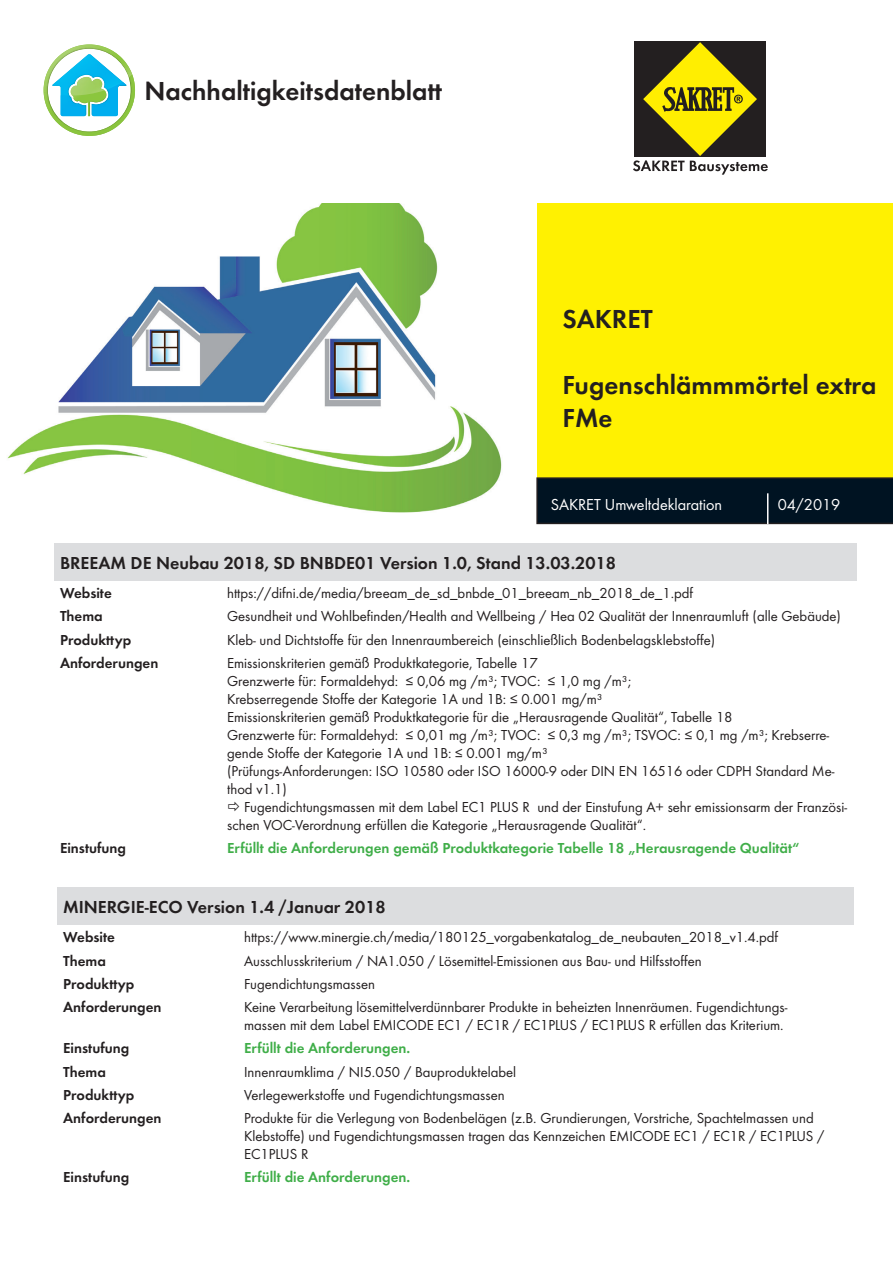
<style>
.page{position:relative;width:893px;height:1263px;background:#fff}
.page>*{position:absolute;margin:0;border:0;box-sizing:border-box;transform-origin:0 0}
.t1{font:27px/32.4px "Futura Dem";color:#231f20}
.t2{font:18px "Futura Dem";color:#231f20}
.t3{font:16.5px "Futura Boo";color:#fff}
.t4{font:15px/18px "Futura Boo";color:#231f20}
.t5{font:15px "Futura Dem";color:#231f20}
.t6{font:15px "Futura Dem";color:#40ae49}
</style>
<div class="page">
<img style="left:7px;top:203px;width:495px;height:310px">
<svg style="left:44px;top:74px;width:91px;height:62px"></svg>
<img style="left:61px;top:96px;width:65px;height:20px">
<img style="left:72px;top:96px;width:34px;height:20px">
<img style="left:44px;top:44px;width:88px;height:49px">
<img style="left:52px;top:54px;width:71px;height:42px">
<img style="left:71px;top:77px;width:34px;height:19px">
<svg style="left:633px;top:42px;width:135px;height:133px;background:#807832"></svg>
<div style="left:537px;top:203px;width:356px;height:274px;background:#fff101"></div>
<svg style="left:536px;top:477px;width:357px;height:47px;background:#051622"></svg>
<hr style="left:767px;top:493px;width:1px;height:31px;background:#fff">
<div style="left:57px;top:888px;width:796px;height:37px;background:#dcdddf"></div>
<div style="left:54px;top:543px;width:802px;height:38px;background:#dcdddf"></div>
<h1 class="t1" style="left:145px;top:75px;width:299px">Nachhaltigkeitsdatenblatt</h1>
<h1 class="t1" style="left:562px;top:302px;width:92px">SAKRET</h1>
<h1 class="t1" style="left:562px;top:369px;width:316px">Fugenschlämmmörtel extra<br>FMe</h1>
<p class="t3" style="left:778px;top:495px;width:64px">04/2019</p>
<p class="t3" style="left:551px;top:495px;width:173px">SAKRET Umweltdeklaration</p>
<p class="t3" style="left:787px;top:495px;width:11px">2</p>
<p class="t3" style="left:831px;top:495px;width:11px">7</p>
<p class="t3" style="left:559px;top:504px;width:173px">SAKRET Umweltdeklaration</p>
<p class="t2" style="left:60px;top:552px;width:558px">BREEAM DE Neubau 2018, SD BNBDE01 Version 1.0, Stand 13.03.2018</p>
<p class="t5" style="left:60px;top:584px;width:53px">Website</p>
<p class="t4" style="left:227px;top:584px;width:467px">https://difni.de/media/breeam_de_sd_bnbde_01_breeam_nb_2018_de_1.pdf</p>
<p class="t5" style="left:60px;top:607px;width:44px">Thema</p>
<p class="t4" style="left:227px;top:607px;width:615px">Gesundheit und Wohlbefinden/Health and Wellbeing / Hea 02 Qualität der Innenraumluft (alle Gebäude)</p>
<p class="t5" style="left:60px;top:630px;width:73px">Produkttyp</p>
<p class="t4" style="left:227px;top:630px;width:489px">Kleb- und Dichtstoffe für den Innenraumbereich (einschließlich Bodenbelagsklebstoffe)</p>
<p class="t5" style="left:60px;top:654px;width:100px">Anforderungen</p>
<p class="t4" style="left:227px;top:654px;width:609px">Emissionskriterien gemäß Produktkategorie, Tabelle 17<br>Grenzwerte für: Formaldehyd: ≤ 0,06 mg /m³; TVOC: ≤ 1,0 mg /m³;<br>Krebserregende Stoffe der Kategorie 1A und 1B: ≤ 0.001 mg/m³<br>Emissionskriterien gemäß Produktkategorie für die „Herausragende Qualität“, Tabelle 18<br>Grenzwerte für: Formaldehyd: ≤ 0,01 mg /m³; TVOC: ≤ 0,3 mg /m³; TSVOC: ≤ 0,1 mg /m³; Krebserre&shy;gende Stoffe der Kategorie 1A und 1B: ≤ 0.001 mg/m³<br>(Prüfungs-Anforderungen: ISO 10580 oder ISO 16000-9 oder DIN EN 16516 oder CDPH Standard Me&shy;thod v1.1)</p>
<p class="t4" style="left:227px;top:798px;width:621px;text-indent:17px">Fugendichtungsmassen mit dem Label EC1 PLUS R und der Einstufung A+ sehr emissionsarm der Französi&shy;schen VOC-Verordnung erfüllen die Kategorie „Herausragende Qualität“.</p>
<p class="t5" style="left:60px;top:839px;width:68px">Einstufung</p>
<p class="t6" style="left:227px;top:839px;width:574px">Erfüllt die Anforderungen gemäß Produktkategorie Tabelle 18 „Herausragende Qualität“</p>
<p class="t2" style="left:63px;top:896px;width:324px">MINERGIE-ECO Version 1.4 /Januar 2018</p>
<p class="t5" style="left:63px;top:928px;width:53px">Website</p>
<p class="t4" style="left:244px;top:928px;width:536px">https://www.minergie.ch/media/180125_vorgabenkatalog_de_neubauten_2018_v1.4.pdf</p>
<p class="t5" style="left:63px;top:951px;width:44px">Thema</p>
<p class="t4" style="left:244px;top:951px;width:459px">Ausschlusskriterium / NA1.050 / Lösemittel-Emissionen aus Bau- und Hilfsstoffen</p>
<p class="t5" style="left:63px;top:975px;width:73px">Produkttyp</p>
<p class="t4" style="left:244px;top:975px;width:132px">Fugendichtungsmassen</p>
<p class="t5" style="left:63px;top:998px;width:100px">Anforderungen</p>
<p class="t4" style="left:244px;top:998px;width:545px">Keine Verarbeitung lösemittelverdünnbarer Produkte in beheizten Innenräumen. Fugendichtungs&shy;massen mit dem Label EMICODE EC1 / EC1R / EC1PLUS / EC1PLUS R erfüllen das Kriterium.</p>
<p class="t5" style="left:63px;top:1039px;width:68px">Einstufung</p>
<p class="t6" style="left:244px;top:1039px;width:168px">Erfüllt die Anforderungen.</p>
<p class="t5" style="left:63px;top:1062px;width:44px">Thema</p>
<p class="t4" style="left:244px;top:1062px;width:273px">Innenraumklima / NI5.050 / Bauproduktelabel</p>
<p class="t5" style="left:63px;top:1086px;width:73px">Produkttyp</p>
<p class="t4" style="left:244px;top:1086px;width:262px">Verlegewerkstoffe und Fugendichtungsmassen</p>
<p class="t5" style="left:63px;top:1109px;width:100px">Anforderungen</p>
<p class="t4" style="left:244px;top:1109px;width:582px">Produkte für die Verlegung von Bodenbelägen (z.B. Grundierungen, Vorstriche, Spachtelmassen und<br>Klebstoffe) und Fugendichtungsmassen tragen das Kennzeichen EMICODE EC1 / EC1R / EC1PLUS /<br>EC1PLUS R</p>
<p class="t5" style="left:63px;top:1168px;width:68px">Einstufung</p>
<p class="t6" style="left:244px;top:1168px;width:168px">Erfüllt die Anforderungen.</p>
</div>
